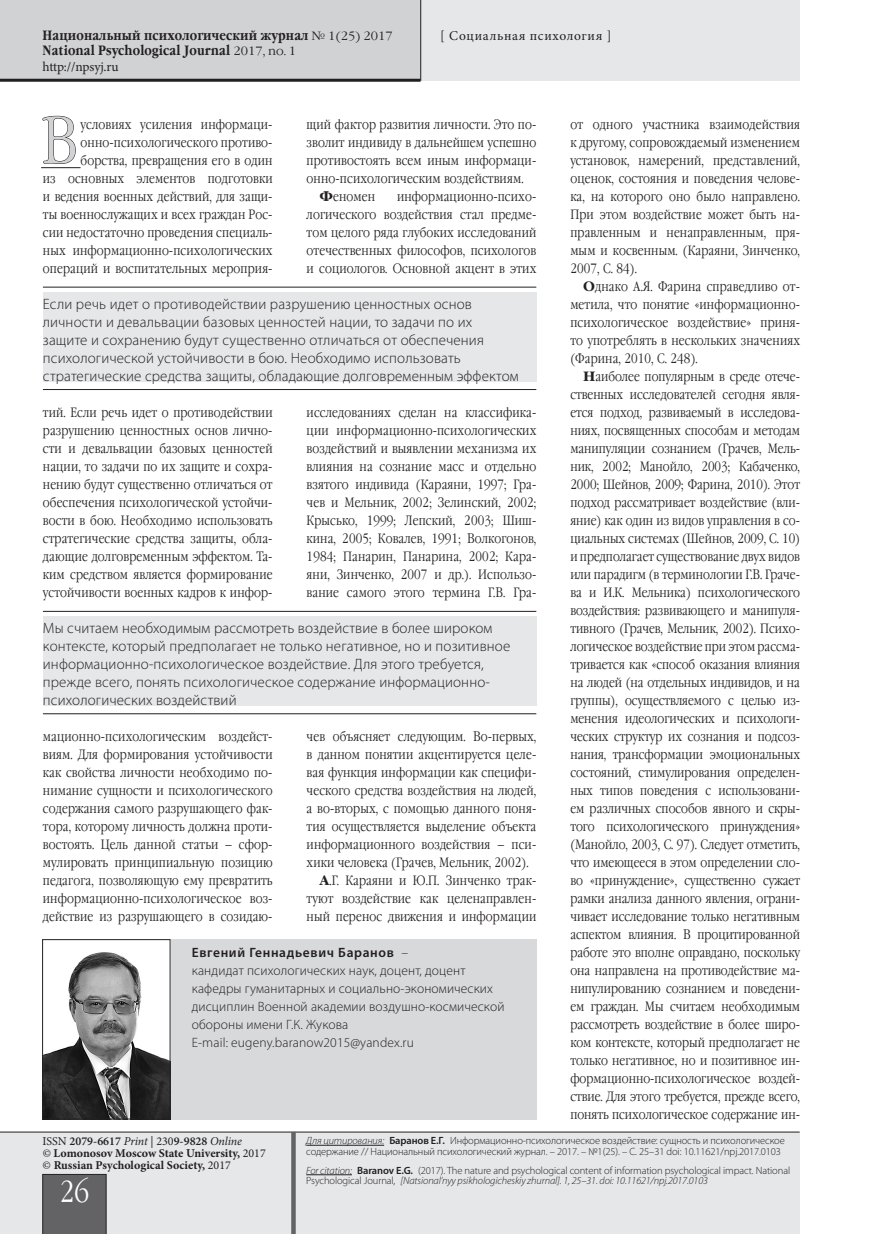
<style>
.page{position:relative;width:872px;height:1234px;background:#fff}
.page>*{position:absolute;margin:0;border:0;box-sizing:border-box;transform-origin:0 0}
.Main_text___1st{font:64.95px "Garamond Narrow C";color:#d1d2d4}
.Page_num{font:30px "Garamond Narrow C";color:#fff}
.Insert___MEDIUM{font:300 15px/18px "Myriad Pro";letter-spacing:.01em;color:#231f20}
.Main_text{font:13.5px/18px "Garamond Narrow C";letter-spacing:.01em;color:#231f20;text-align:justify}
.Main_text___1st-2{font:13.5px/18px "Garamond Narrow C";letter-spacing:.01em;color:#231f20;text-align:justify}
.Autor___REMARK{font:300 13.5px/18px "Myriad Pro";letter-spacing:.01em;color:#231f20}
.t1{font:700 13.5px/15px "Garamond Narrow C";letter-spacing:.01em;color:#231f20}
.t2{font:13.5px "Minion Pro";letter-spacing:.045em;color:#231f20}
.t3{font:13.5px "Minion Pro";letter-spacing:-.015em;color:#231f20}
.t4{font:700 12px/12px "Minion Pro";color:#231f20}
.t5{font:300 10.5px/10.5px "Myriad Pro";letter-spacing:-.01em;color:#231f20}
.s1{font-family:"Garamond C";font-weight:400;font-size:12px}
.s2{font-family:"Garamond C";font-weight:700}
.s3{font-weight:600}
.s4{font-weight:400}
.s5{font-weight:400;font-style:italic}
.s6{font-style:italic}
</style>
<div class="page">
<div style="left:0;top:0;width:799px;height:81px;background:#e6e7e9"></div>
<div style="left:0;top:0;width:421px;height:79px;background:#d1d2d4"></div>
<div style="left:0;top:1132px;width:799px;height:101px;background:#e6e7e9"></div>
<hr style="left:0;top:1131px;width:799px;height:1px;background:#231f20">
<div style="left:43px;top:1173px;width:63px;height:60px;background:#636366"></div>
<hr style="left:0;top:79px;width:420px;height:3px;background:#231f20">
<div style="left:291px;top:1131px;width:5px;height:102px;background:#636366"></div>
<hr style="left:420px;top:0;width:1px;height:81px;background:#231f20">
<hr style="left:306px;top:1144px;width:78px;height:1px;background:#231f20">
<hr style="left:306px;top:1174px;width:46px;height:1px;background:#231f20">
<hr style="left:41px;top:167px;width:40px;height:1px;background:#231f20">
<svg style="left:42px;top:115px;width:34px;height:49px"></svg>
<div style="left:43px;top:939px;width:493px;height:180px;background:#d8d9db"></div>
<img style="left:44px;top:941px;width:124px;height:176px">
<div style="left:42px;top:939px;width:128px;height:180px;border:1px solid #231f20"></div>
<div style="left:43px;top:292px;width:493px;height:89px;background:#e6e7e9"></div>
<hr style="left:43px;top:287px;width:493px;height:1px;background:#231f20">
<hr style="left:43px;top:389px;width:493px;height:1px;background:#231f20">
<div style="left:43px;top:616px;width:493px;height:89px;background:#e6e7e9"></div>
<hr style="left:43px;top:611px;width:493px;height:1px;background:#231f20">
<hr style="left:43px;top:713px;width:493px;height:1px;background:#231f20">
<p class="t1" style="left:43px;top:28px;width:352px">Национальный психологический журнал <span class="s1">№ 1(25) 2017<br></span>National Psychological Journal <span class="s1">2017, no. 1</span></p>
<p class="t3" style="left:43px;top:57px;width:78px">http://npsyj.ru</p>
<p class="t2" style="left:440px;top:26px;width:173px">[ Социальная психология ]</p>
<p class="Main_text___1st" style="left:41px;top:105px;width:38px">В</p>
<p class="Main_text___1st-2" style="left:43px;top:115px;width:231px;text-align:right">условиях усиления информаци&shy;онно-психологического противо&shy;борства, превращения его в один<br>из основных элементов подготовки и ведения военных действий, для защи&shy;ты военнослужащих и всех граждан Рос&shy;сии недостаточно проведения специаль&shy;ных информационно-психологических операций и воспитательных мероприя-</p>
<p class="Main_text___1st-2" style="left:307px;top:115px;width:231px">щий фактор развития личности. Это по&shy;зволит индивиду в дальнейшем успешно противостоять всем иным информаци&shy;онно-психологическим воздействиям.</p>
<p class="Main_text" style="left:319px;top:187px;width:57px"><span class="s2">Ф</span>еномен</p>
<p class="Main_text" style="left:307px;top:187px;width:231px;text-indent:90px">информационно-психо&shy;логического воздействия стал предме&shy;том целого ряда глубоких исследований отечественных философов, психологов и социологов. Основной акцент в этих</p>
<p class="Insert___MEDIUM" style="left:43px;top:294px;width:477px">Если речь идет о противодействии разрушению ценностных основ личности и девальвации базовых ценностей нации, то задачи по их защите и сохранению будут существенно отличаться от обеспечения психологической устойчивости в бою. Необходимо использовать стратегические средства защиты, обладающие долговременным эффектом</p>
<p class="Main_text___1st-2" style="left:43px;top:403px;width:231px">тий. Если речь идет о противодействии разрушению ценностных основ лично&shy;сти и девальвации базовых ценностей нации, то задачи по их защите и сохра&shy;нению будут существенно отличаться от обеспечения психологической устойчи&shy;вости в бою. Необходимо использовать стратегические средства защиты, обла&shy;дающие долговременным эффектом. Та&shy;ким средством является формирование устойчивости военных кадров к инфор-</p>
<p class="Main_text" style="left:307px;top:403px;width:231px">исследованиях сделан на классифика&shy;ции информационно-психологических воздействий и выявлении механизма их влияния на сознание масс и отдельно взятого индивида (Караяни, 1997; Гра&shy;чев и Мельник, 2002; Зелинский, 2002; Крысько, 1999; Лепский, 2003; Шиш&shy;кина, 2005; Ковалев, 1991; Волкогонов, 1984; Панарин, Панарина, 2002; Кара&shy;яни, Зинченко, 2007 и др.). Использо&shy;вание самого этого термина Г.В. Гра-</p>
<p class="Insert___MEDIUM" style="left:43px;top:618px;width:469px">Мы считаем необходимым рассмотреть воздействие в более широком контексте, который предполагает не только негативное, но и позитивное информационно-психологическое воздействие. Для этого требуется, прежде всего, понять психологическое содержание информационно&shy;психологических воздействий</p>
<p class="Main_text___1st-2" style="left:43px;top:727px;width:231px">мационно-психологическим воздейст&shy;виям. Для формирования устойчивости как свойства личности необходимо по&shy;нимание сущности и психологического содержания самого разрушающего фак&shy;тора, которому личность должна проти&shy;востоять. Цель данной статьи – сфор&shy;мулировать принципиальную позицию педагога, позволяющую ему превратить информационно-психологическое воз&shy;действие из разрушающего в созидаю-</p>
<p class="Main_text" style="left:307px;top:727px;width:231px">чев объясняет следующим. Во-первых, в данном понятии акцентируется целе&shy;вая функция информации как специфи&shy;ческого средства воздействия на людей, а во-вторых, с помощью данного поня&shy;тия осуществляется выделение объекта информационного воздействия – пси&shy;хики человека (Грачев, Мельник, 2002).</p>
<p class="Main_text" style="left:307px;top:871px;width:231px;text-indent:13px"><span class="s2">А</span>.Г. Караяни и Ю.П. Зинченко трак&shy;туют воздействие как целенаправлен&shy;ный перенос движения и информации</p>
<p class="Autor___REMARK" style="left:192px;top:943px;width:314px"><span class="s3">Евгений Геннадьевич Баранов</span> –<br>кандидат психологических наук, доцент, доцент кафедры гуманитарных и социально-экономических дисциплин Военной академии воздушно-космической обороны имени Г.К. Жукова<br>E-mail: eugeny.baranow2015@yandex.ru</p>
<p class="Main_text" style="left:570px;top:115px;width:231px">от одного участника взаимодействия к другому, сопровождаемый изменением установок, намерений, представлений, оценок, состояния и поведения челове&shy;ка, на которого оно было направлено.<br>При этом воздействие может быть на&shy;правленным и ненаправленным, пря&shy;мым и косвенным. (Караяни, Зинченко, 2007, С. 84).</p>
<p class="Main_text" style="left:570px;top:277px;width:231px;text-indent:13px"><span class="s2">О</span>днако А.Я. Фарина справедливо от&shy;метила, что понятие «информационно&shy;психологическое воздействие» приня&shy;то употреблять в нескольких значениях (Фарина, 2010, С. 248).</p>
<p class="Main_text" style="left:570px;top:367px;width:231px;text-indent:13px"><span class="s2">Н</span>аиболее популярным в среде отече&shy;ственных исследователей сегодня явля&shy;ется подход, развиваемый в исследова&shy;ниях, посвященных способам и методам манипуляции сознанием (Грачев, Мель&shy;ник, 2002; Манойло, 2003; Кабаченко, 2000; Шейнов, 2009; Фарина, 2010). Этот подход рассматривает воздействие (вли&shy;яние) как один из видов управления в со&shy;циальных системах (Шейнов, 2009, С. 10) и предполагает существование двух видов или парадигм (в терминологии Г.В. Граче&shy;ва и И.К. Мельника) психологического воздействия: развивающего и манипуля&shy;тивного (Грачев, Мельник, 2002). Психо&shy;логическое воздействие при этом рассма&shy;тривается как «способ оказания влияния на людей (на отдельных индивидов, и на группы), осуществляемого с целью из&shy;менения идеологических и психологи&shy;ческих структур их сознания и подсоз&shy;нания, трансформации эмоциональных состояний, стимулирования определен&shy;ных типов поведения с использовани&shy;ем различных способов явного и скры&shy;того психологического принуждения» (Манойло, 2003, С. 97). Следует отметить, что имеющееся в этом определении сло&shy;во «принуждение», существенно сужает рамки анализа данного явления, ограни&shy;чивает исследование только негативным аспектом влияния. В процитированной работе это вполне оправдано, поскольку она направлена на противодействие ма&shy;нипулированию сознанием и поведени&shy;ем граждан. Мы считаем необходимым рассмотреть воздействие в более широ&shy;ком контексте, который предполагает не только негативное, но и позитивное ин&shy;формационно-психологическое воздей&shy;ствие. Для этого требуется, прежде всего, понять психологическое содержание ин-</p>
<p class="t4" style="left:43px;top:1134px;width:225px"><span class="s4">ISSN</span> <span class="s3">2079-6617</span> <span class="s5">Print</span> <span class="s4">| 230</span><span class="s3">9-9828</span> <span class="s5">Online<br>©</span> Lomonosov Moscow State University, <span class="s4">2017 ©</span> Russian Psychological Society, <span class="s4">2017</span></p>
<p class="Page_num" style="left:60px;top:1175px;width:31px">26</p>
<p class="t5" style="left:306px;top:1134px;width:480px"><span class="s6">Для цитирования:</span> <span class="s3">Баранов Е.Г.</span> Информационно-психологическое воздействие: сущность и психологическое содержание // Национальный психологический журнал. – 2017. – №1(25). – С. 25–31 doi: 10.11621/npj.2017.0103</p>
<p class="t5" style="left:306px;top:1164px;width:485px"><span class="s6">For citation:</span> <span class="s3">Baranov E.G.</span> (2017). The nature and psychological content of information psychological impact. National<br>Psychological Journal, <span class="s6">[Natsional’nyy psikhologicheskiy zhurnal]. 1, 25–31. doi: 10.11621/npj.2017.0103</span></p>
</div>
